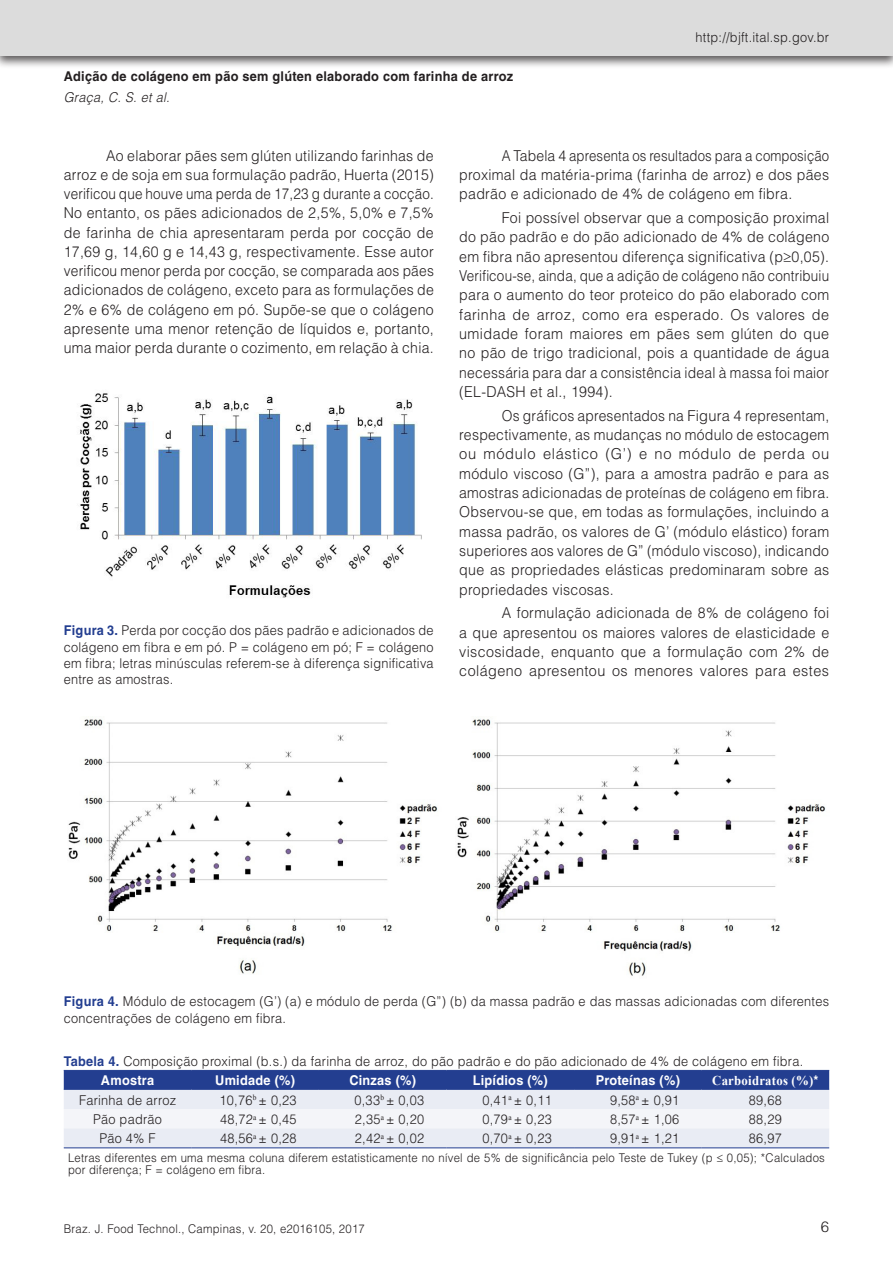
<style>
.page{position:relative;width:893px;height:1263px;background:#fff}
.page>*{position:absolute;margin:0;border:0;box-sizing:border-box;transform-origin:0 0}
.Paragraph{font:300 15px/19.4px "Helvetica";letter-spacing:.02em;color:#231f20;text-align:justify;scale:.94 1}
.Paragraph-2{font:300 15px/19.4px "Helvetica";letter-spacing:.02em;color:#231f20;text-align:justify;scale:.92 1}
.Paragraph-3{font:300 15px/19.4px "Helvetica";letter-spacing:.02em;color:#231f20;text-align:justify;scale:.88 1}
.Paragraph-4{font:300 15px "Helvetica";letter-spacing:.02em;color:#231f20}
.FigureCaption{font:300 13.5px/16.2px "Helvetica";letter-spacing:.02em;color:#231f20;scale:.94 1}
.TableBody{font:300 13.5px "Helvetica";letter-spacing:.02em;color:#231f20;scale:.94 1}
.TableTitle{font:300 13.5px "Helvetica";letter-spacing:.02em;color:#231f20;scale:.94 1}
.t1{font:700 13.5px "Helvetica";letter-spacing:.02em;color:#231f20;scale:.94 1}
.TableHead{font:700 13.5px "Helvetica";letter-spacing:.02em;color:#fff;scale:.94 1}
.TableHead-2{font:700 13.5px "Times New Roman";letter-spacing:.02em;color:#fff;scale:.94 1}
.t2{font:italic 300 13.5px "Helvetica";letter-spacing:.02em;color:#231f20;scale:.94 1}
.TableFootnote{font:300 12px/12px "Helvetica";letter-spacing:.02em;color:#231f20;scale:.94 1}
.s1{font-weight:700;color:#233e90}
.s2{font-family:"Helvetica"}
</style>
<div class="page">
<div style="left:0;top:0;width:893px;height:69px;background:#231f20;opacity:.75"></div>
<div style="left:0;top:0;width:893px;height:56px;background:#dcdcdc"></div>
<img style="left:68px;top:716px;width:758px;height:260px">
<img style="left:80px;top:393px;width:342px;height:205px">
<div style="left:64px;top:1071px;width:765px;height:18px;background:#233e90"></div>
<div style="left:64px;top:1090px;width:765px;height:57px;background:#e9ecf4"></div>
<div style="left:64px;top:1109px;width:765px;height:19px;background:#f4f5f9"></div>
<hr style="left:64px;top:1070px;width:127px;height:1px;background:#233e90">
<hr style="left:191px;top:1070px;width:128px;height:1px;background:#233e90">
<hr style="left:319px;top:1070px;width:127px;height:1px;background:#233e90">
<hr style="left:446px;top:1070px;width:128px;height:1px;background:#233e90">
<hr style="left:574px;top:1070px;width:128px;height:1px;background:#233e90">
<hr style="left:702px;top:1070px;width:127px;height:1px;background:#233e90">
<hr style="left:64px;top:1089px;width:127px;height:1px;background:#233e90">
<hr style="left:191px;top:1089px;width:128px;height:1px;background:#233e90">
<hr style="left:319px;top:1089px;width:127px;height:1px;background:#233e90">
<hr style="left:446px;top:1089px;width:128px;height:1px;background:#233e90">
<hr style="left:574px;top:1089px;width:128px;height:1px;background:#233e90">
<hr style="left:702px;top:1089px;width:127px;height:1px;background:#233e90">
<hr style="left:64px;top:1147px;width:127px;height:1px;background:#233e90">
<hr style="left:191px;top:1147px;width:128px;height:1px;background:#233e90">
<hr style="left:319px;top:1147px;width:127px;height:1px;background:#233e90">
<hr style="left:446px;top:1147px;width:128px;height:1px;background:#233e90">
<hr style="left:574px;top:1147px;width:128px;height:1px;background:#233e90">
<hr style="left:702px;top:1147px;width:127px;height:1px;background:#233e90">
<p class="t1" style="left:64px;top:68px;width:479px">Adição de colágeno em pão sem glúten elaborado com farinha de arroz</p>
<p class="t2" style="left:64px;top:89px;width:114px">Graça, C. S. et al.</p>
<p class="FigureCaption" style="left:696px;top:29px;width:144px">http://bjft.ital.sp.gov.br</p>
<p class="Paragraph" style="left:64px;top:146px;width:395px;text-indent:43px">Ao elaborar pães sem glúten utilizando farinhas de arroz e de soja em sua formulação padrão, Huerta (2015) verificou que houve uma perda de 17,23 g durante a cocção.<br>No entanto, os pães adicionados de 2,5%, 5,0% e 7,5% de farinha de chia apresentaram perda por cocção de 17,69 g, 14,60 g e 14,43 g, respectivamente. Esse autor verificou menor perda por cocção, se comparada aos pães adicionados de colágeno, exceto para as formulações de 2% e 6% de colágeno em pó. Supõe-se que o colágeno apresente uma menor retenção de líquidos e, portanto, uma maior perda durante o cozimento, em relação à chia.</p>
<p class="Paragraph-3" style="left:459px;top:146px;width:422px;text-indent:43px">A Tabela 4 apresenta os resultados para a composição proximal da matéria-prima (farinha de arroz) e dos pães padrão e adicionado de 4% de colágeno em fibra.</p>
<p class="Paragraph" style="left:459px;top:208px;width:395px;text-indent:43px">Foi possível observar que a composição proximal do pão padrão e do pão adicionado de 4% de colágeno em fibra não apresentou diferença significativa (p≥0,05).<br>Verificou-se, ainda, que a adição de colágeno não contribuiu para o aumento do teor proteico do pão elaborado com farinha de arroz, como era esperado. Os valores de umidade foram maiores em pães sem glúten do que no pão de trigo tradicional, pois a quantidade de água necessária para dar a consistência ideal à massa foi maior (EL-DASH et al., 1994).</p>
<p class="Paragraph-2" style="left:459px;top:406px;width:404px;text-indent:43px">Os gráficos apresentados na Figura 4 representam, respectivamente, as mudanças no módulo de estocagem ou módulo elástico (G’) e no módulo de perda ou módulo viscoso (G”), para a amostra padrão e para as amostras adicionadas de proteínas de colágeno em fibra.<br>Observou-se que, em todas as formulações, incluindo a massa padrão, os valores de G’ (módulo elástico) foram superiores aos valores de G” (módulo viscoso), indicando que as propriedades elásticas predominaram sobre as propriedades viscosas.</p>
<p class="Paragraph" style="left:459px;top:603px;width:395px;text-indent:43px">A formulação adicionada de 8% de colágeno foi a que apresentou os maiores valores de elasticidade e viscosidade, enquanto que a formulação com 2% de colágeno apresentou os menores valores para estes</p>
<p class="FigureCaption" style="left:64px;top:622px;width:395px;text-align:justify"><span class="s1">Figura 3.</span> Perda por cocção dos pães padrão e adicionados de colágeno em fibra e em pó. P = colágeno em pó; F = colágeno em fibra; letras minúsculas referem-se à diferença significativa entre as amostras.</p>
<p class="FigureCaption" style="left:64px;top:993px;width:816px"><span class="s1">Figura 4.</span> Módulo de estocagem (G’) (a) e módulo de perda (G”) (b) da massa padrão e das massas adicionadas com diferentes concentrações de colágeno em fibra.</p>
<p class="TableTitle" style="left:64px;top:1052px;width:788px"><span class="s1">Tabela 4.</span> Composição proximal (b.s.) da farinha de arroz, do pão padrão e do pão adicionado de 4% de colágeno em fibra.</p>
<p class="TableHead" style="left:101px;top:1072px;width:58px">Amostra</p>
<p class="TableHead" style="left:215px;top:1072px;width:86px">Umidade (%)</p>
<p class="TableHead" style="left:349px;top:1072px;width:72px">Cinzas (%)</p>
<p class="TableHead" style="left:473px;top:1072px;width:81px">Lipídios (%)</p>
<p class="TableHead" style="left:596px;top:1072px;width:91px">Proteínas (%)</p>
<p class="TableHead-2" style="left:712px;top:1071px;width:115px">Carboidratos (%)<span class="s2">*</span></p>
<p class="TableBody" style="left:79px;top:1091px;width:105px">Farinha de arroz</p>
<p class="TableBody" style="left:220px;top:1091px;width:83px">10,76<sup>b</sup> ± 0,23</p>
<p class="TableBody" style="left:354px;top:1091px;width:76px">0,33<sup>b</sup> ± 0,03</p>
<p class="TableBody" style="left:482px;top:1091px;width:75px">0,41<sup>a</sup> ± 0,11</p>
<p class="TableBody" style="left:610px;top:1091px;width:75px">9,58<sup>a</sup> ± 0,91</p>
<p class="TableBody" style="left:749px;top:1091px;width:37px">89,68</p>
<p class="TableBody" style="left:93px;top:1111px;width:75px">Pão padrão</p>
<p class="TableBody" style="left:220px;top:1111px;width:83px">48,72<sup>a</sup> ± 0,45</p>
<p class="TableBody" style="left:355px;top:1111px;width:75px">2,35<sup>a</sup> ± 0,20</p>
<p class="TableBody" style="left:482px;top:1111px;width:75px">0,79<sup>a</sup> ± 0,23</p>
<p class="TableBody" style="left:610px;top:1111px;width:75px">8,57<sup>a</sup> ± 1,06</p>
<p class="TableBody" style="left:749px;top:1111px;width:37px">88,29</p>
<p class="TableBody" style="left:99px;top:1130px;width:61px">Pão 4% F</p>
<p class="TableBody" style="left:220px;top:1130px;width:83px">48,56<sup>a</sup> ± 0,28</p>
<p class="TableBody" style="left:355px;top:1130px;width:75px">2,42<sup>a</sup> ± 0,02</p>
<p class="TableBody" style="left:482px;top:1130px;width:75px">0,70<sup>a</sup> ± 0,23</p>
<p class="TableBody" style="left:610px;top:1130px;width:75px">9,91<sup>a</sup> ± 1,21</p>
<p class="TableBody" style="left:749px;top:1130px;width:37px">86,97</p>
<p class="TableFootnote" style="left:68px;top:1151px;width:807px">Letras diferentes em uma mesma coluna diferem estatisticamente no nível de 5% de significância pelo Teste de Tukey (p ≤ 0,05); *Calculados por diferença; F = colágeno em fibra.</p>
<p class="TableFootnote" style="left:64px;top:1222px;width:322px">Braz. J. Food Technol., Campinas, v. 20, e2016105, 2017</p>
<p class="Paragraph-4" style="left:821px;top:1217px;width:10px">6</p>
</div>
